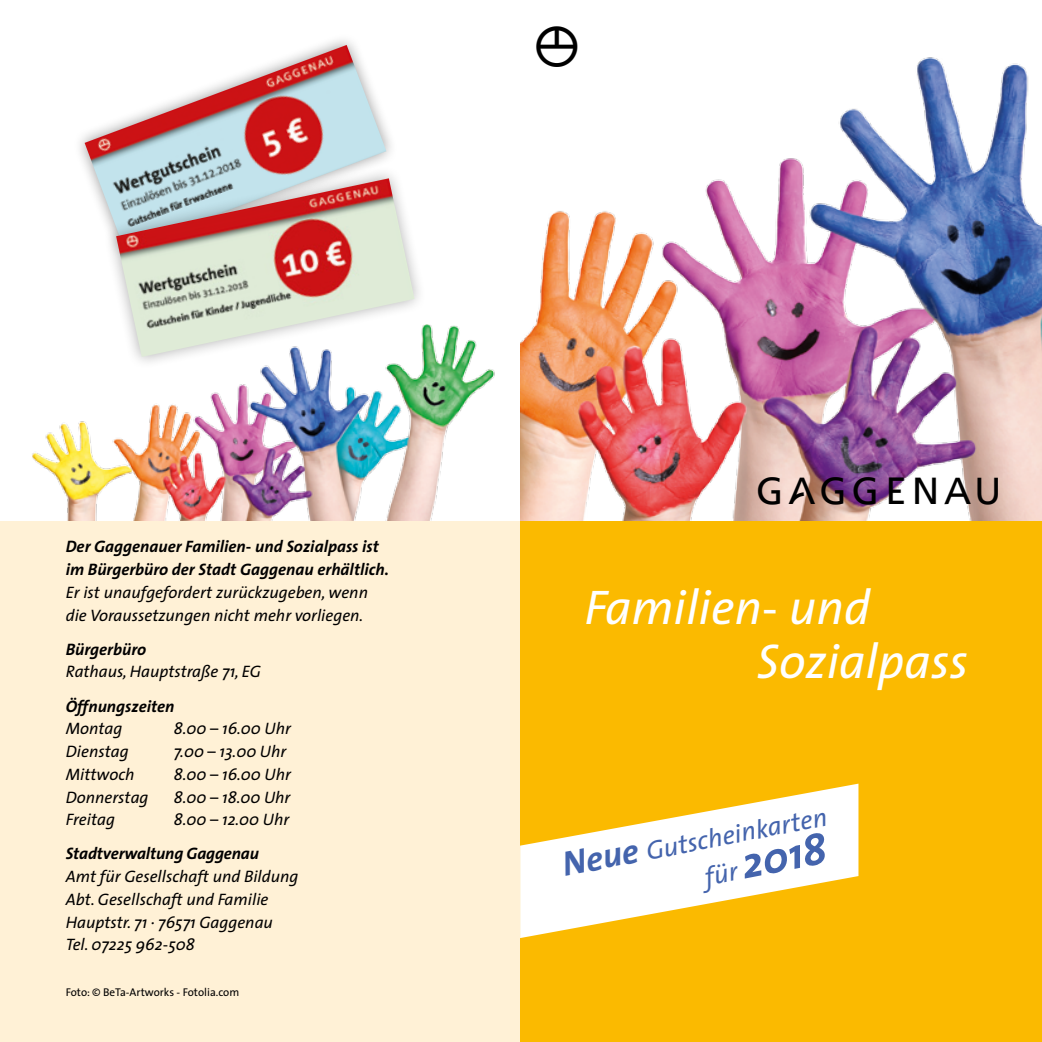
<style>
.page{position:relative;width:1042px;height:1042px;background:#fff}
.page>*{position:absolute;margin:0;border:0;box-sizing:border-box;transform-origin:0 0}
.t1{font:italic 49px/54.6px "The Sans";color:#fff}
.t2{font:italic 700 43.75px "The Sans";color:#4464ad}
.t3{font:42px "GAGGENAU";color:#000}
.t4{font:italic 26.25px "The Sans";color:#4464ad}
.t5{font:italic 16.62px/22.8px "The Sans";color:#000}
.t6{font:italic 700 16.62px/22.8px "The Sans";color:#000}
.t7{font:11.2px "The Sans";color:#000}
.s1{font-weight:700;font-size:35px}
.s2{font-weight:400;font-size:26.25px}
</style>
<div class="page">
<img style="left:32px;top:325px;width:463px;height:196px">
<div style="left:0;top:521px;width:521px;height:521px;background:#fff1d6"></div>
<img style="left:85px;top:45px;width:301px;height:171px">
<div style="left:104px;top:166px;width:323px;height:203px;background:#000;opacity:.3"></div>
<img style="left:116px;top:178px;width:298px;height:179px">
<img style="left:520px;top:57px;width:522px;height:464px">
<div style="left:520px;top:521px;width:522px;height:521px;background:#fbba00"></div>
<svg style="left:520px;top:783px;width:338px;height:155px;fill:#fff"></svg>
<h3 class="t3" style="left:536px;top:28px;width:42px">S</h3>
<p class="t6" style="left:66px;top:535px;width:325px">Der Gaggenauer Familien- und Sozialpass ist im Bürgerbüro der Stadt Gaggenau erhältlich.</p>
<p class="t5" style="left:66px;top:580px;width:304px">Er ist unaufgefordert zurückzugeben, wenn die Voraussetzungen nicht mehr vorliegen.</p>
<p class="t6" style="left:66px;top:637px;width:82px">Bürgerbüro</p>
<p class="t5" style="left:66px;top:660px;width:197px">Rathaus, Hauptstraße 71, EG</p>
<p class="t6" style="left:66px;top:694px;width:110px">Öffnungszeiten</p>
<p class="t5" style="left:66px;top:717px;width:58px">Montag</p>
<p class="t5" style="left:174px;top:717px;width:119px">8.00 – 16.00 Uhr</p>
<p class="t5" style="left:66px;top:739px;width:64px">Dienstag</p>
<p class="t5" style="left:174px;top:739px;width:114px">7.00 – 13.00 Uhr</p>
<p class="t5" style="left:66px;top:762px;width:70px">Mittwoch</p>
<p class="t5" style="left:174px;top:762px;width:119px">8.00 – 16.00 Uhr</p>
<p class="t5" style="left:66px;top:785px;width:84px">Donnerstag</p>
<p class="t5" style="left:174px;top:785px;width:118px">8.00 – 18.00 Uhr</p>
<p class="t5" style="left:66px;top:808px;width:51px">Freitag</p>
<p class="t5" style="left:174px;top:808px;width:117px">8.00 – 12.00 Uhr</p>
<p class="t6" style="left:66px;top:842px;width:195px">Stadtverwaltung Gaggenau</p>
<p class="t5" style="left:66px;top:864px;width:234px">Amt für Gesellschaft und Bildung<br>Abt. Gesellschaft und Familie<br>Hauptstr. 71 · 76571 Gaggenau<br>Tel. 07225 962-508</p>
<p class="t7" style="left:66px;top:983px;width:175px">Foto: © BeTa-Artworks - Fotolia.com</p>
<h3 class="t3" style="left:758px;top:465px;width:241px">GAU</h3>
<h1 class="t1" style="left:757px;top:578px;width:213px;text-indent:-172px">Familien- und<br>Sozialpass</h1>
<h3 class="t4" style="left:559px;top:846px;width:270px;rotate:-11deg"><span class="s1">Neue</span> Gutscheinkarten</h3>
<h2 class="t2" style="left:697px;top:835px;width:125px;rotate:-11deg"><span class="s2">für</span> 2018</h2>
</div>
